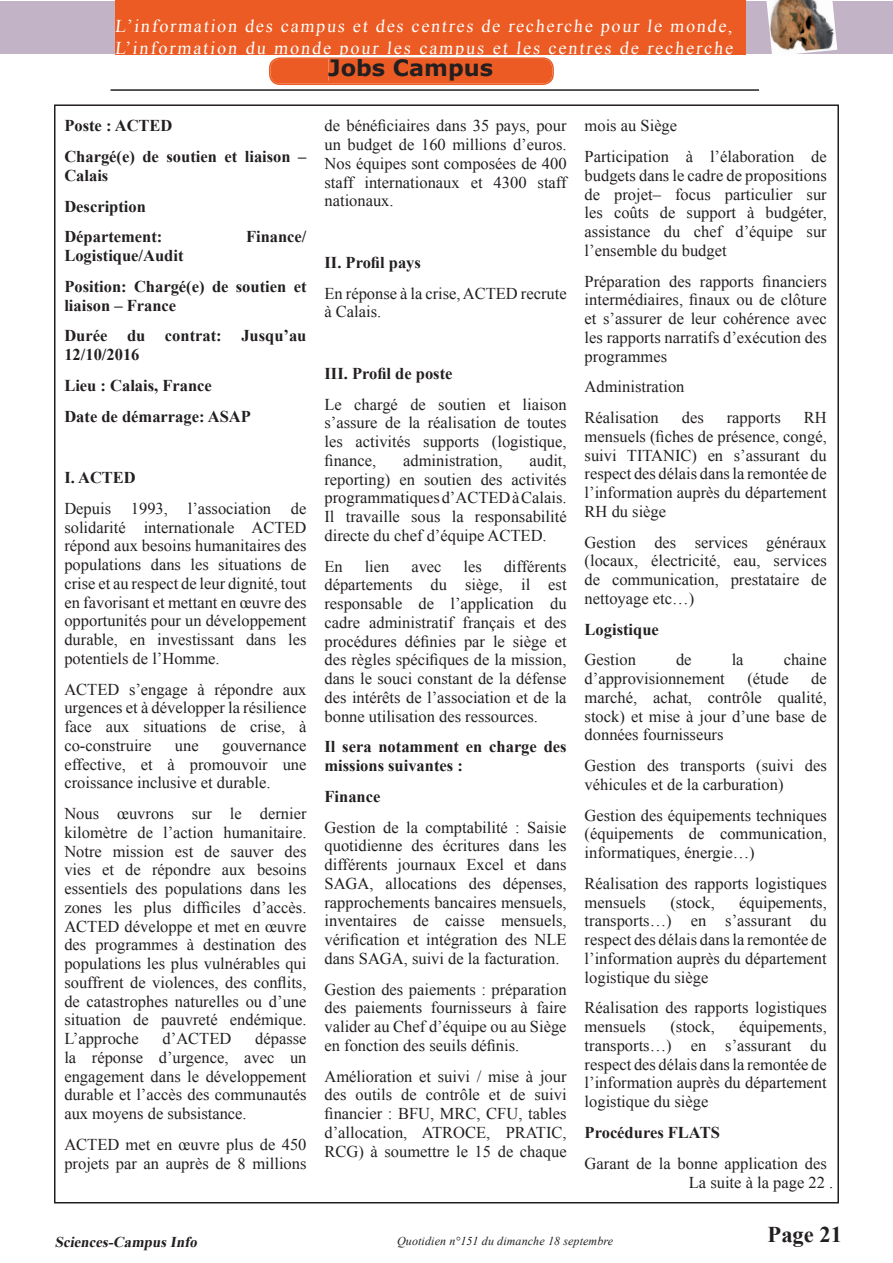
<style>
.page{position:relative;width:893px;height:1263px;background:#fff}
.page>*{position:absolute;margin:0;border:0;box-sizing:border-box;transform-origin:0 0}
.t1{font:700 22.5px "Verdana";color:#231f20}
.t2{font:700 22.5px "Times New Roman";color:#231f20}
.t3{font:18px "Times New Roman";letter-spacing:.105em;color:#fff}
.t4{font:16.5px/18.8px "Times New Roman";color:#231f20;text-align:justify}
.t5{font:700 16.5px/30.8px "Times New Roman";color:#231f20}
.t6{font:italic 700 15px "Times New Roman";color:#231f20}
.t7{font:italic 12px "Times New Roman";letter-spacing:.01em;color:#231f20}
</style>
<div class="page">
<div style="left:0;top:1px;width:893px;height:53px;background:#c3b3c6"></div>
<img style="left:766px;top:0;width:71px;height:54px">
<div style="left:115px;top:0;width:630px;height:54px;background:#eb5b23"></div>
<hr style="left:111px;top:89px;width:648px;height:2px;background:#231f20">
<svg style="left:269px;top:57px;width:285px;height:28px"></svg>
<p class="t3" style="left:115px;top:13px;width:622px">L’information des campus et des centres de recherche pour le monde,</p>
<p class="t3" style="left:115px;top:35px;width:622px">L’information du monde pour les campus et les centres de recherche</p>
<h1 class="t1" style="left:328px;top:52px;width:166px">Jobs Campus</h1>
<p class="t5" style="left:64px;top:110px;width:244px">Poste : ACTED<br>Chargé(e) de soutien et liaison –</p>
<p class="t5" style="left:64px;top:159px;width:100px">Calais<br>Description<br>Département:</p>
<p class="t5" style="left:246px;top:221px;width:62px">Finance/</p>
<p class="t5" style="left:64px;top:240px;width:244px">Logistique/Audit<br>Position: Chargé(e) de soutien et</p>
<p class="t5" style="left:64px;top:289px;width:244px">liaison – France<br>Durée du contrat: Jusqu’au</p>
<p class="t5" style="left:64px;top:339px;width:188px">12/10/2016<br>Lieu : Calais, France<br>Date de démarrage: ASAP</p>
<p class="t5" style="left:64px;top:462px;width:73px">I. ACTED</p>
<p class="t4" style="left:64px;top:498px;width:244px">Depuis 1993, l’association de solidarité internationale ACTED répond aux besoins humanitaires des populations dans les situations de crise et au respect de leur dignité, tout en favorisant et mettant en œuvre des opportunités pour un développement durable, en investissant dans les potentiels de l’Homme.</p>
<p class="t4" style="left:64px;top:679px;width:244px">ACTED s’engage à répondre aux urgences et à développer la résilience face aux situations de crise, à co-construire</p>
<p class="t4" style="left:64px;top:735px;width:244px;text-indent:158px">gouvernance effective, et à promouvoir une croissance inclusive et durable.</p>
<p class="t4" style="left:64px;top:804px;width:244px">Nous œuvrons sur le dernier kilomètre de l’action humanitaire.<br>Notre mission est de sauver des vies et de répondre aux besoins essentiels des populations dans les zones les plus difficiles d’accès.<br>ACTED développe et met en œuvre des programmes à destination des populations les plus vulnérables qui souffrent de violences, des conflits, de catastrophes naturelles ou d’une situation de pauvreté endémique.<br>L’approche</p>
<p class="t4" style="left:175px;top:735px;width:25px">une</p>
<p class="t4" style="left:64px;top:1029px;width:244px;text-indent:191px">dépasse la réponse d’urgence, avec un engagement dans le développement durable et l’accès des communautés aux moyens de subsistance.</p>
<p class="t4" style="left:64px;top:1134px;width:244px">ACTED met en œuvre plus de 450 projets par an auprès de 8 millions</p>
<p class="t4" style="left:163px;top:1029px;width:70px">d’ACTED</p>
<p class="t4" style="left:324px;top:116px;width:244px">de bénéficiaires dans 35 pays, pour un budget de 160 millions d’euros.<br>Nos équipes sont composées de 400 staff internationaux et 4300 staff nationaux.</p>
<p class="t5" style="left:324px;top:247px;width:98px">II. Profil pays</p>
<p class="t4" style="left:324px;top:283px;width:244px">En réponse à la crise, ACTED recrute à Calais.</p>
<p class="t5" style="left:324px;top:358px;width:130px">III. Profil de poste</p>
<p class="t4" style="left:324px;top:394px;width:244px">Le chargé de soutien et liaison s’assure de la réalisation de toutes les activités supports (logistique, finance,</p>
<p class="t4" style="left:324px;top:450px;width:244px;text-indent:205px">audit, reporting) en soutien des activités programmatiques d’ACTED à Calais.<br>Il travaille sous la responsabilité directe du chef d’équipe ACTED.</p>
<p class="t4" style="left:324px;top:556px;width:20px">En</p>
<p class="t4" style="left:365px;top:556px;width:26px">lien</p>
<p class="t4" style="left:411px;top:556px;width:32px">avec</p>
<p class="t4" style="left:463px;top:556px;width:20px">les</p>
<p class="t4" style="left:403px;top:450px;width:101px">administration,</p>
<p class="t4" style="left:324px;top:556px;width:244px;text-indent:179px">différents départements du siège, il est responsable de l’application du cadre administratif français et des procédures définies par le siège et des règles spécifiques de la mission, dans le souci constant de la défense des intérêts de l’association et de la bonne utilisation des ressources.</p>
<p class="t5" style="left:324px;top:737px;width:244px;line-height:18.8px">Il sera notamment en charge des missions suivantes :</p>
<p class="t5" style="left:324px;top:780px;width:57px">Finance</p>
<p class="t4" style="left:324px;top:817px;width:244px">Gestion de la comptabilité : Saisie quotidienne des écritures dans les différents journaux Excel et dans SAGA, allocations des dépenses, rapprochements bancaires mensuels, inventaires de caisse mensuels, vérification et intégration des NLE dans SAGA, suivi de la facturation.</p>
<p class="t4" style="left:324px;top:979px;width:244px">Gestion des paiements : préparation des paiements fournisseurs à faire valider au Chef d’équipe ou au Siège en fonction des seuils définis.</p>
<p class="t4" style="left:324px;top:1066px;width:244px">Amélioration et suivi / mise à jour des outils de contrôle et de suivi financier : BFU, MRC, CFU, tables d’allocation, ATROCE, PRATIC, RCG) à soumettre le 15 de chaque</p>
<p class="t4" style="left:585px;top:110px;width:244px;line-height:30.8px">mois au Siège<br>Participation à l’élaboration de</p>
<p class="t4" style="left:585px;top:165px;width:244px">budgets dans le cadre de propositions de projet– focus particulier sur les coûts de support à budgéter, assistance du chef d’équipe sur l’ensemble du budget</p>
<p class="t4" style="left:585px;top:271px;width:244px">Préparation des rapports financiers intermédiaires, finaux ou de clôture et s’assurer de leur cohérence avec les rapports narratifs d’exécution des programmes</p>
<p class="t4" style="left:585px;top:371px;width:101px;line-height:30.8px">Administration<br>Réalisation</p>
<p class="t4" style="left:682px;top:408px;width:23px">des</p>
<p class="t4" style="left:727px;top:408px;width:56px">rapports</p>
<p class="t4" style="left:585px;top:408px;width:244px;text-indent:219px">RH mensuels (fiches de présence, congé, suivi TITANIC) en s’assurant du respect des délais dans la remontée de l’information auprès du département RH du siège</p>
<p class="t4" style="left:585px;top:532px;width:244px">Gestion des services généraux (locaux, électricité, eau, services de communication, prestataire de nettoyage etc…)</p>
<p class="t5" style="left:585px;top:613px;width:76px">Logistique</p>
<p class="t4" style="left:585px;top:650px;width:53px">Gestion</p>
<p class="t4" style="left:676px;top:650px;width:17px">de</p>
<p class="t4" style="left:732px;top:650px;width:13px">la</p>
<p class="t4" style="left:784px;top:650px;width:45px">chaine</p>
<p class="t4" style="left:585px;top:669px;width:142px">d’approvisionnement</p>
<p class="t4" style="left:747px;top:669px;width:43px">(étude</p>
<p class="t4" style="left:585px;top:669px;width:244px;text-indent:227px">de marché, achat, contrôle qualité, stock) et mise à jour d’une base de données fournisseurs</p>
<p class="t4" style="left:585px;top:756px;width:244px">Gestion des transports (suivi des véhicules et de la carburation)</p>
<p class="t4" style="left:585px;top:805px;width:244px">Gestion des équipements techniques (équipements de communication, informatiques, énergie…)</p>
<p class="t4" style="left:585px;top:873px;width:244px">Réalisation des rapports logistiques mensuels</p>
<p class="t4" style="left:585px;top:892px;width:244px;text-indent:155px">équipements, transports…) en s’assurant du respect des délais dans la remontée de l’information auprès du département logistique du siège</p>
<p class="t4" style="left:585px;top:998px;width:244px">Réalisation des rapports logistiques mensuels</p>
<p class="t4" style="left:670px;top:892px;width:46px">(stock,</p>
<p class="t4" style="left:585px;top:1017px;width:244px;text-indent:155px">équipements, transports…) en s’assurant du respect des délais dans la remontée de l’information auprès du département logistique du siège</p>
<p class="t5" style="left:585px;top:1116px;width:137px">Procédures FLATS</p>
<p class="t4" style="left:585px;top:1153px;width:244px">Garant de la bonne application des</p>
<p class="t4" style="left:670px;top:1017px;width:46px">(stock,</p>
<p class="t4" style="left:689px;top:1173px;width:146px">La suite à la page 22 .</p>
<p class="t6" style="left:55px;top:1231px;width:147px">Sciences-CampusInfo</p>
<p class="t7" style="left:397px;top:1232px;width:218px">Quotidien n°151 du dimanche 18 septembre</p>
<h1 class="t2" style="left:768px;top:1218px;width:76px">Page 21</h1>
</div>
